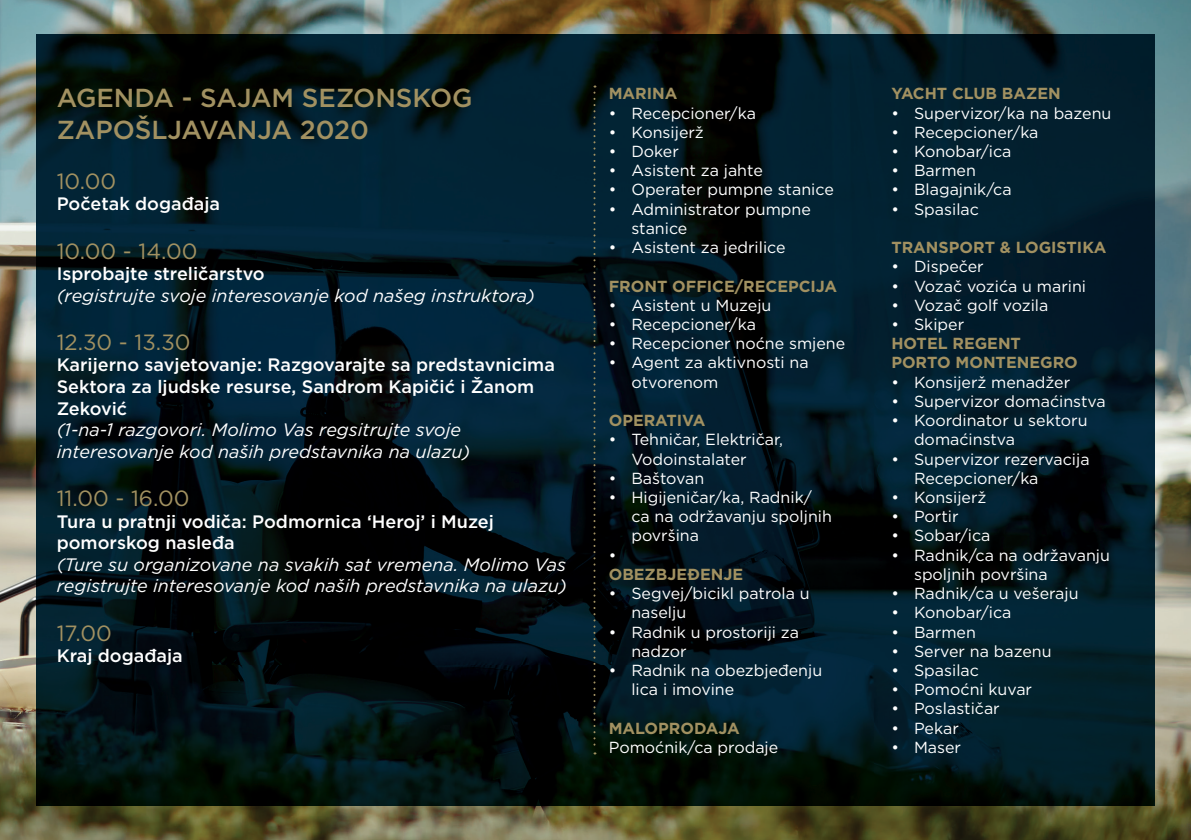
<style>
.page{position:relative;width:1191px;height:840px;background:#fff}
.page>*{position:absolute;margin:0;border:0;box-sizing:border-box;transform-origin:0 0}
.t1{font:500 26px/31.2px "Gotham";color:#a29161}
.t2{font:22px "Gotham";color:#a29161}
.t3{font:italic 18px/21.6px "Gotham";color:#fff}
.t4{font:500 18px/21.6px "Gotham";color:#fff}
.t5{font:16px/19.2px "Gotham";color:#fff}
.t6{font:700 16px/19.2px "Gotham";color:#a29161}
</style>
<div class="page">
<img style="left:0;top:0;width:1191px;height:839px">
<img style="left:36px;top:34px;width:1118px;height:771px">
<svg style="left:593px;top:85px;width:2px;height:669px"></svg>
<h1 class="t1" style="left:57px;top:82px;width:417px">AGENDA - SAJAM SEZONSKOG<br>ZAPOŠLJAVANJA 2020</h1>
<h2 class="t2" style="left:57px;top:167px;width:61px">10.00</h2>
<p class="t4" style="left:57px;top:193px;width:165px">Početak događaja</p>
<h2 class="t2" style="left:57px;top:236px;width:142px">10.00 - 14.00</h2>
<p class="t4" style="left:57px;top:262px;width:209px">Isprobajte streličarstvo</p>
<p class="t3" style="left:57px;top:284px;width:480px">(registrujte svoje interesovanje kod našeg instruktora)</p>
<h2 class="t2" style="left:57px;top:328px;width:135px">12.30 - 13.30</h2>
<p class="t4" style="left:57px;top:354px;width:500px">Karijerno savjetovanje: Razgovarajte sa predstavnicima<br>Sektora za ljudske resurse, Sandrom Kapičić i Žanom<br>Zeković</p>
<p class="t3" style="left:57px;top:418px;width:415px">(1-na-1 razgovori. Molimo Vas regsitrujte svoje interesovanje kod naših predstavnika na ulazu)</p>
<h2 class="t2" style="left:57px;top:484px;width:134px">11.00 - 16.00</h2>
<p class="t4" style="left:57px;top:510px;width:439px">Tura u pratnji vodiča: Podmornica ‘Heroj’ i Muzej pomorskog nasleđa</p>
<p class="t3" style="left:57px;top:553px;width:511px">(Ture su organizovane na svakih sat vremena. Molimo Vas registrujte interesovanje kod naših predstavnika na ulazu)</p>
<h2 class="t2" style="left:57px;top:618px;width:57px">17.00</h2>
<p class="t4" style="left:57px;top:644px;width:128px">Kraj događaja</p>
<p class="t6" style="left:609px;top:84px;width:70px">MARINA</p>
<p class="t5" style="left:609px;top:103px;width:149px">• Recepcioner/ka</p>
<p class="t5" style="left:609px;top:122px;width:96px">• Konsijerž</p>
<p class="t5" style="left:609px;top:141px;width:72px">• Doker</p>
<p class="t5" style="left:609px;top:160px;width:156px">• Asistent za jahte</p>
<p class="t5" style="left:609px;top:180px;width:227px">• Operater pumpne stanice</p>
<p class="t5" style="left:631px;top:199px;width:181px;text-indent:-23px">• Administrator pumpne stanice</p>
<p class="t5" style="left:609px;top:237px;width:178px">• Asistent za jedrilice</p>
<p class="t6" style="left:609px;top:276px;width:230px">FRONT OFFICE/RECEPCIJA</p>
<p class="t5" style="left:609px;top:295px;width:164px">• Asistent u Muzeju</p>
<p class="t5" style="left:609px;top:314px;width:149px">• Recepcioner/ka</p>
<p class="t5" style="left:609px;top:333px;width:238px">• Recepcioner noćne smjene</p>
<p class="t5" style="left:631px;top:352px;width:179px;text-indent:-23px">• Agent za aktivnosti na otvorenom</p>
<p class="t6" style="left:609px;top:410px;width:98px">OPERATIVA</p>
<p class="t5" style="left:631px;top:429px;width:153px;text-indent:-23px">• Tehničar, Električar,<br>Vodoinstalater</p>
<p class="t5" style="left:609px;top:468px;width:97px">• Baštovan</p>
<p class="t5" style="left:609px;top:487px;width:205px">• Higijeničar/ka, Radnik/</p>
<p class="t5" style="left:631px;top:506px;width:202px">ca na održavanju spoljnih</p>
<p class="t5" style="left:631px;top:525px;width:69px">površina</p>
<p class="t5" style="left:609px;top:544px;width:9px">•</p>
<p class="t6" style="left:609px;top:564px;width:136px">OBEZBJEĐENJE</p>
<p class="t5" style="left:631px;top:583px;width:180px;text-indent:-23px">• Segvej/bicikl patrola u naselju</p>
<p class="t5" style="left:631px;top:621px;width:169px;text-indent:-23px">• Radnik u prostoriji za nadzor</p>
<p class="t5" style="left:631px;top:660px;width:192px;text-indent:-23px">• Radnik na obezbjeđenju lica i imovine</p>
<p class="t6" style="left:609px;top:717px;width:132px">MALOPRODAJA</p>
<p class="t5" style="left:609px;top:736px;width:171px">Pomoćnik/ca prodaje</p>
<p class="t6" style="left:891px;top:84px;width:171px">YACHT CLUB BAZEN</p>
<p class="t5" style="left:891px;top:103px;width:221px">• Supervizor/ka na bazenu</p>
<p class="t5" style="left:891px;top:122px;width:149px">• Recepcioner/ka</p>
<p class="t5" style="left:891px;top:141px;width:122px">• Konobar/ica</p>
<p class="t5" style="left:891px;top:160px;width:86px">• Barmen</p>
<p class="t5" style="left:891px;top:180px;width:122px">• Blagajnik/ca</p>
<p class="t5" style="left:891px;top:199px;width:89px">• Spasilac</p>
<p class="t6" style="left:891px;top:237px;width:216px">TRANSPORT &amp; LOGISTIKA</p>
<p class="t5" style="left:891px;top:256px;width:94px">• Dispečer</p>
<p class="t5" style="left:891px;top:276px;width:196px">• Vozač vozića u marini</p>
<p class="t5" style="left:891px;top:295px;width:159px">• Vozač golf vozila</p>
<p class="t5" style="left:891px;top:314px;width:74px">• Skiper</p>
<p class="t6" style="left:891px;top:333px;width:188px">HOTEL REGENT<br>PORTO MONTENEGRO</p>
<p class="t5" style="left:891px;top:372px;width:180px">• Konsijerž menadžer</p>
<p class="t5" style="left:891px;top:391px;width:216px">• Supervizor domaćinstva</p>
<p class="t5" style="left:914px;top:410px;width:175px;text-indent:-23px">• Koordinator u sektoru domaćinstva</p>
<p class="t5" style="left:914px;top:448px;width:177px;text-indent:-23px">• Supervizor rezervacija<br>Recepcioner/ka</p>
<p class="t5" style="left:891px;top:487px;width:96px">• Konsijerž</p>
<p class="t5" style="left:891px;top:506px;width:69px">• Portir</p>
<p class="t5" style="left:891px;top:525px;width:101px">• Sobar/ica</p>
<p class="t5" style="left:914px;top:544px;width:197px;text-indent:-23px">• Radnik/ca na održavanju spoljnih površina</p>
<p class="t5" style="left:891px;top:583px;width:189px">• Radnik/ca u vešeraju</p>
<p class="t5" style="left:891px;top:602px;width:122px">• Konobar/ica</p>
<p class="t5" style="left:891px;top:621px;width:86px">• Barmen</p>
<p class="t5" style="left:891px;top:640px;width:162px">• Server na bazenu</p>
<p class="t5" style="left:891px;top:660px;width:89px">• Spasilac</p>
<p class="t5" style="left:891px;top:679px;width:142px">• Pomoćni kuvar</p>
<p class="t5" style="left:891px;top:698px;width:110px">• Poslastičar</p>
<p class="t5" style="left:891px;top:717px;width:69px">• Pekar</p>
<p class="t5" style="left:891px;top:736px;width:71px">• Maser</p>
</div>
